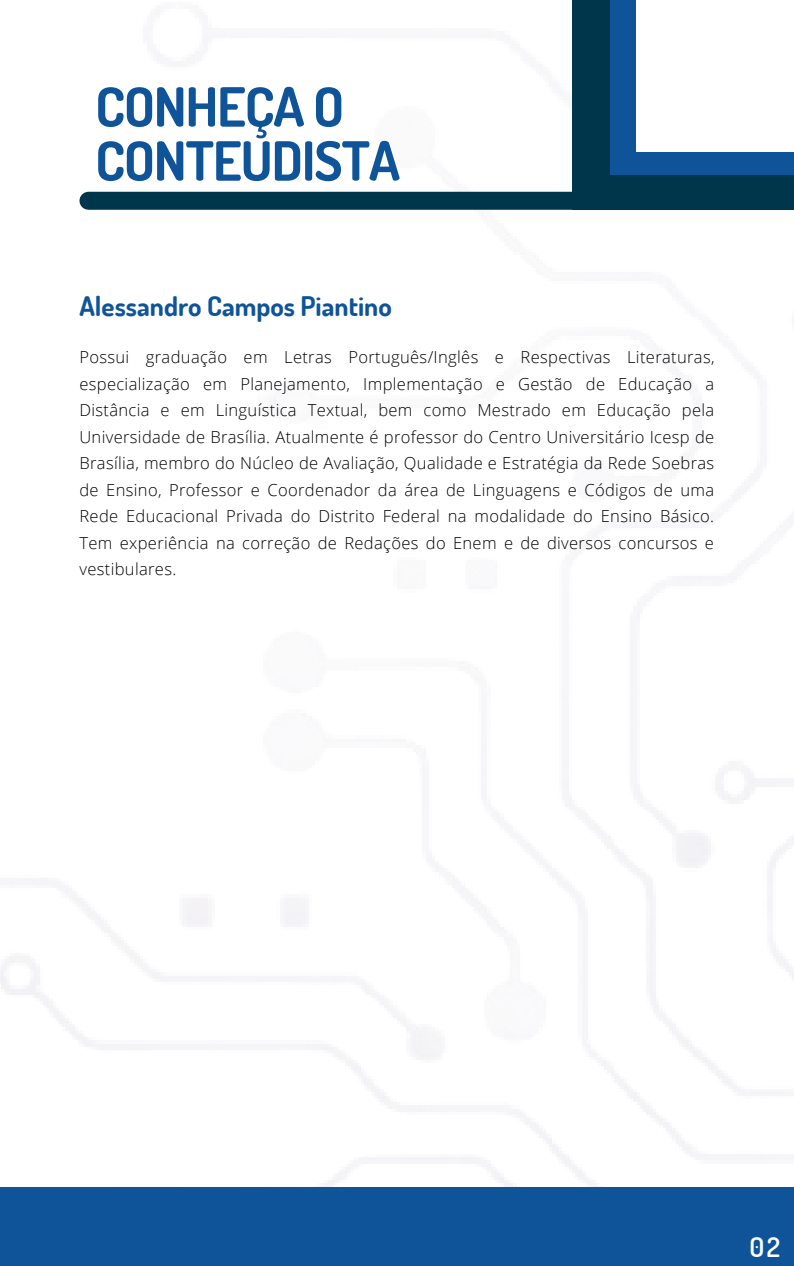
<style>
.page{position:relative;width:794px;height:1266px;background:#fff}
.page>*{position:absolute;margin:0;border:0;box-sizing:border-box;transform-origin:0 0}
.t1{font:700 54.07px/54px "Dosis";letter-spacing:-.02em;color:#0f5499}
.t2{font:700 27px "Dosis";color:#0f5499}
.t3{font:600 27px "Dosis";color:#fff}
.t4{font:300 16.5px/26.5px "Open Sans";letter-spacing:.02em;color:#000;text-align:justify}
</style>
<div class="page">
<img style="left:0;top:51px;width:793px;height:1136px">
<div style="left:572px;top:0;width:221px;height:210px;background:#00364b"></div>
<div style="left:88px;top:192px;width:512px;height:18px;background:#00364b"></div>
<div style="left:609px;top:0;width:184px;height:174px;background:#0f5499"></div>
<div style="left:635px;top:0;width:158px;height:152px;background:#fff"></div>
<div style="left:0;top:1187px;width:793px;height:79px;background:#0f5499"></div>
<h1 class="t1" style="left:95px;top:78px;width:306px">CONHEÇA O<br>CONTEUDISTA</h1>
<h2 class="t2" style="left:79px;top:288px;width:314px">Alessandro Campos Piantino</h2>
<p class="t4" style="left:79px;top:344px;width:636px">Possui graduação em Letras Português/Inglês e Respectivas Literaturas, especialização em Planejamento, Implementação e Gestão de Educação a Distância e em Linguística Textual, bem como Mestrado em Educação pela Universidade de Brasília. Atualmente é professor do Centro Universitário Icesp de Brasília, membro do Núcleo de Avaliação, Qualidade e Estratégia da Rede Soebras de Ensino, Professor e Coordenador da área de Linguagens e Códigos de uma Rede Educacional Privada do Distrito Federal na modalidade do Ensino Básico.<br>Tem experiência na correção de Redações do Enem e de diversos concursos e vestibulares.</p>
<h2 class="t3" style="left:749px;top:1228px;width:32px">02</h2>
</div>
